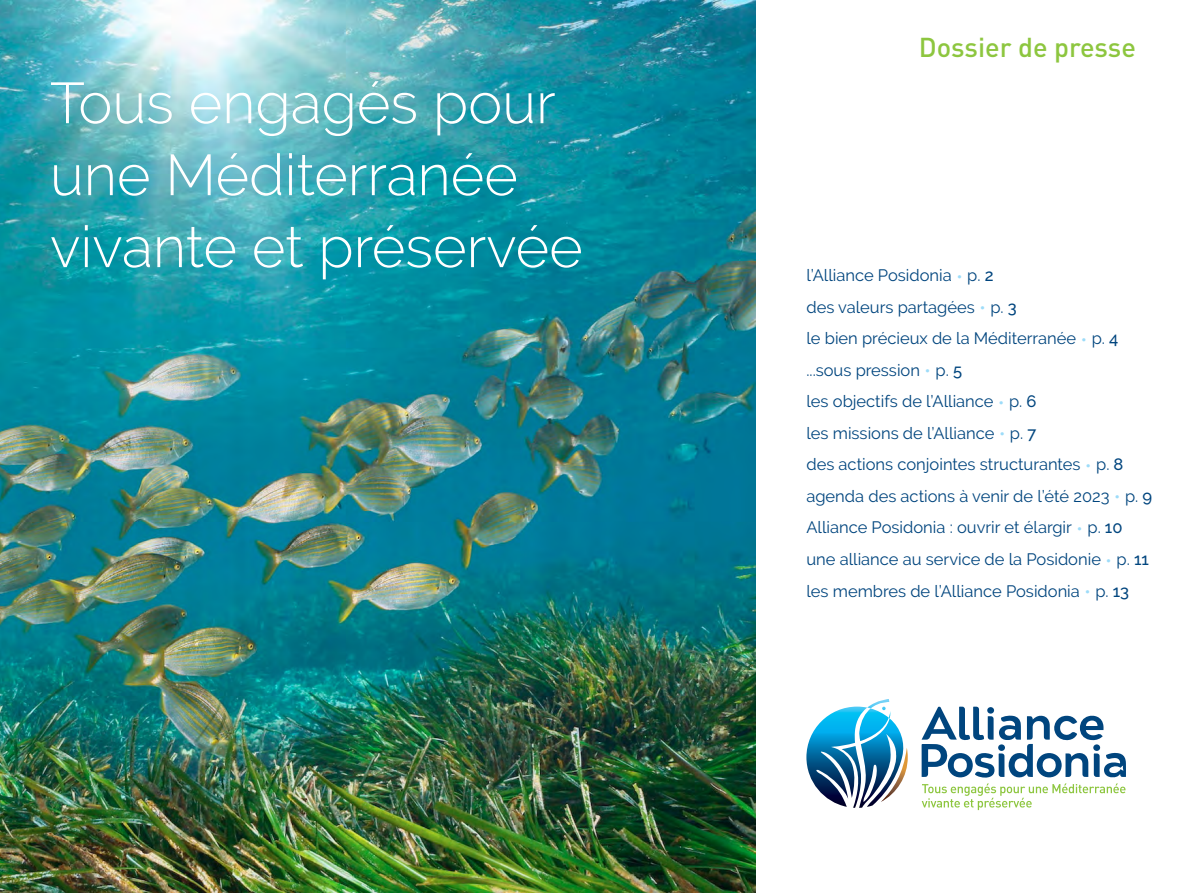
<style>
.page{position:relative;width:1191px;height:893px;background:#fff}
.page>*{position:absolute;margin:0;border:0;box-sizing:border-box;transform-origin:0 0}
.t1{font:300 57.6px/72px "Raleway";color:#fff}
.t2{font:500 27px "DINOT";color:#8dc63f}
.t3{font:16.5px/31.5px "Raleway";color:#00457e}
.s1{font-size:18px;color:#9ddcf9}
.s2{font-weight:500}
</style>
<div class="page">
<img style="left:0;top:0;width:755px;height:893px">
<svg style="left:921px;top:707px;width:205px;height:103px"></svg>
<svg style="left:806px;top:699px;width:101px;height:109px"></svg>
<h1 class="t1" style="left:50px;top:67px;width:534px">Tous engagés pour une Méditerranée vivante et préservée</h1>
<h2 class="t2" style="left:918px;top:30px;width:219px">Dossier de presse</h2>
<p class="t3" style="left:806px;top:259px;width:347px">l’Alliance Posidonia <span class="s1">•</span> p. <span class="s2">2<br></span>des valeurs partagées <span class="s1">•</span> p. <span class="s2">3<br></span>le bien précieux de la Méditerranée <span class="s1">•</span> p. <span class="s2">4 </span>...sous pression <span class="s1">•</span> p. <span class="s2">5<br></span>les objectifs de l’Alliance <span class="s1">•</span> p. <span class="s2">6<br></span>les missions de l’Alliance <span class="s1">•</span> p. <span class="s2">7<br></span>des actions conjointes structurantes <span class="s1">•</span> p. <span class="s2">8 </span>agenda des actions à venir de l’été 2023 <span class="s1">•</span> p. <span class="s2">9<br></span>Alliance Posidonia : ouvrir et élargir <span class="s1">•</span> p. <span class="s2">10 </span>une alliance au service de la Posidonie <span class="s1">•</span> p. <span class="s2">11 </span>les membres de l’Alliance Posidonia <span class="s1">•</span> p. <span class="s2">13</span></p>
</div>
